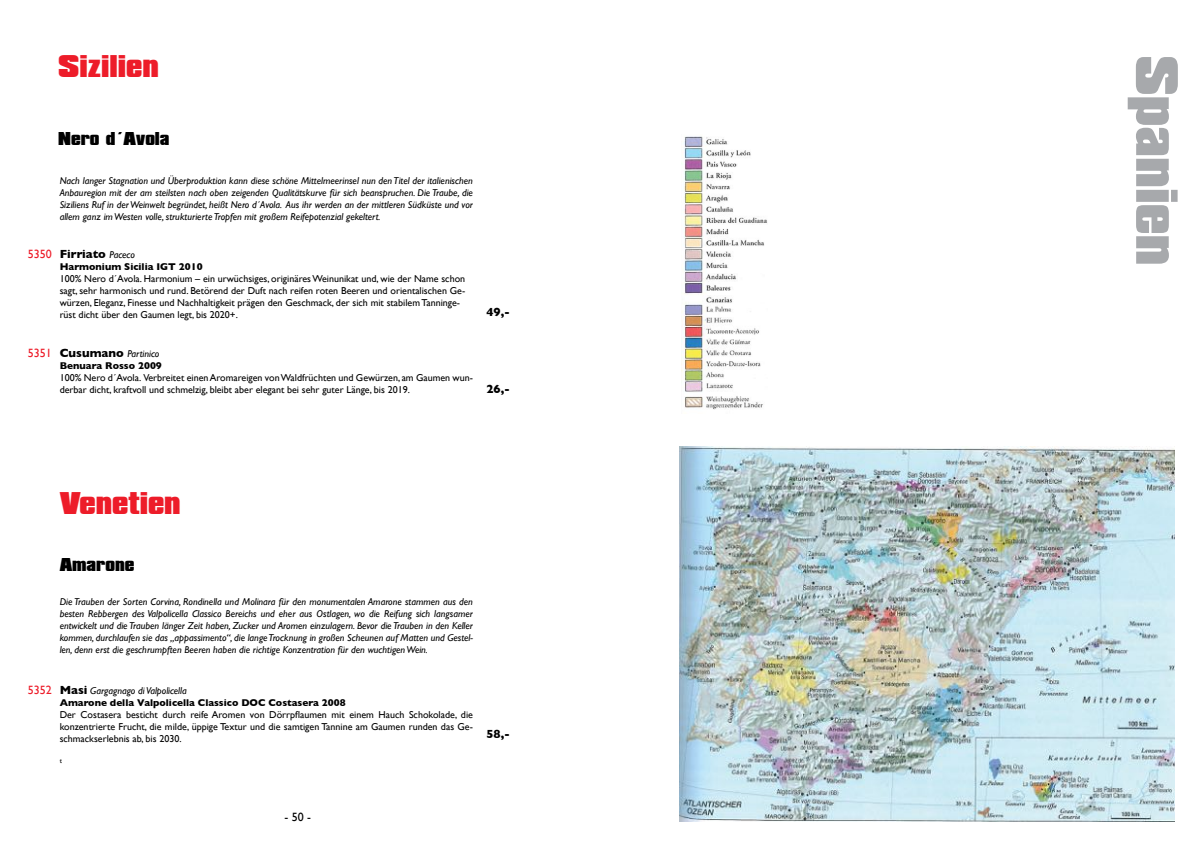
<style>
.page{position:relative;width:1191px;height:842px;background:#fff}
.page>*{position:absolute;margin:0;border:0;box-sizing:border-box;transform-origin:0 0}
.t1{font:900 51px "Compacta BT";color:#a7a9ac}
.t2{font:900 27px "Compacta BT";color:#ed1c29}
.t3{font:900 16px "Compacta BT";color:#000}
.t4{font:700 12px "Gill Sans";color:#000}
.t5{font:12px "Gill Sans";color:#ed1c29}
.t6{font:12px "Gill Sans";color:#000}
.t7{font:italic 10px/12px "Gill Sans";color:#000;text-align:justify}
.t8{font:10px/12px "Gill Sans";color:#000}
.t9{font:700 10px/12px "Gill Sans";color:#000}
.t10{font:7px "Gill Sans";color:#000}
.s1{font-weight:400;font-style:italic;font-size:10px}
.s2{font-size:12px}
.s3{font-weight:400;font-style:italic}
</style>
<div class="page">
<img style="left:679px;top:446px;width:495px;height:375px">
<img style="left:681px;top:136px;width:86px;height:274px">
<h2 class="t2" style="left:58px;top:50px;width:102px">Sizilien</h2>
<h3 class="t3" style="left:58px;top:129px;width:113px">Nero d´Avola</h3>
<p class="t7" style="left:60px;top:175px;width:415px">Nach langer Stagnation und Überproduktion kann diese schöne Mittelmeerinsel nun den Titel der italienischen Anbauregion mit der am steilsten nach oben zeigenden Qualitätskurve für sich beanspruchen. Die Traube, die Siziliens Ruf in der Weinwelt begründet, heißt Nero d´Avola. Aus ihr werden an der mittleren Südküste und vor allem ganz im Westen volle, strukturierte Tropfen mit großem Reifepotenzial gekeltert.</p>
<p class="t4" style="left:60px;top:247px;width:77px">Firriato <span class="s1">Paceco</span></p>
<p class="t9" style="left:60px;top:261px;width:144px">Harmonium Sicilia IGT 2010</p>
<p class="t8" style="left:60px;top:273px;width:407px">100% Nero d´Avola. Harmonium – ein urwüchsiges, originäres Weinunikat und, wie der Name schon sagt, sehr harmonisch und rund. Betörend der Duft nach reifen roten Beeren und orientalischen Ge&shy;würzen, Eleganz, Finesse und Nachhaltigkeit prägen den Geschmack, der sich mit stabilem Tanninge&shy;rüst dicht über den Gaumen legt, bis 2020+.</p>
<p class="t9" style="left:60px;top:347px;width:104px"><span class="s2">Cusumano</span> <span class="s3">Partinico<br></span>Benuara Rosso 2009</p>
<p class="t8" style="left:60px;top:371px;width:415px">100% Nero d´Avola. Verbreitet einen Aromareigen von Waldfrüchten und Gewürzen, am Gaumen wun&shy;derbar dicht, kraftvoll und schmelzig, bleibt aber elegant bei sehr guter Länge, bis 2019.</p>
<p class="t5" style="left:28px;top:247px;width:25px">5350</p>
<p class="t5" style="left:28px;top:345px;width:25px">5351</p>
<p class="t4" style="left:486px;top:305px;width:25px">49,-</p>
<p class="t4" style="left:486px;top:382px;width:25px">26,-</p>
<h2 class="t2" style="left:60px;top:487px;width:122px">Venetien</h2>
<h3 class="t3" style="left:60px;top:555px;width:76px">Amarone</h3>
<p class="t5" style="left:28px;top:683px;width:25px">5352</p>
<p class="t7" style="left:60px;top:596px;width:415px">Die Trauben der Sorten Corvina, Rondinella und Molinara für den monumentalen Amarone stammen aus den besten Rebbergen des Valpolicella Classico Bereichs und eher aus Ostlagen, wo die Reifung sich langsamer entwickelt und die Trauben länger Zeit haben, Zucker und Aromen einzulagern. Bevor die Trauben in den Keller kommen, durchlaufen sie das „appassimento“, die lange Trocknung in großen Scheunen auf Matten und Gestel&shy;len, denn erst die geschrumpften Beeren haben die richtige Konzentration für den wuchtigen Wein.</p>
<p class="t9" style="left:60px;top:685px;width:287px"><span class="s2">Masi</span> <span class="s3">Gargagnago di Valpolicella<br></span>Amarone della Valpolicella Classico DOC Costasera 2008</p>
<p class="t8" style="left:60px;top:709px;width:415px;text-align:justify">Der Costasera besticht durch reife Aromen von Dörrpflaumen mit einem Hauch Schokolade, die konzentrierte Frucht, die milde, üppige Textur und die samtigen Tannine am Gaumen runden das Ge&shy;schmackserlebnis ab, bis 2030.</p>
<p class="t10" style="left:60px;top:756px;width:4px">t</p>
<p class="t4" style="left:486px;top:727px;width:25px">58,-</p>
<p class="t6" style="left:284px;top:810px;width:28px">- 50 -</p>
<h1 class="t1" style="left:1187px;top:55px;width:211px;rotate:90deg">Spanien</h1>
</div>
